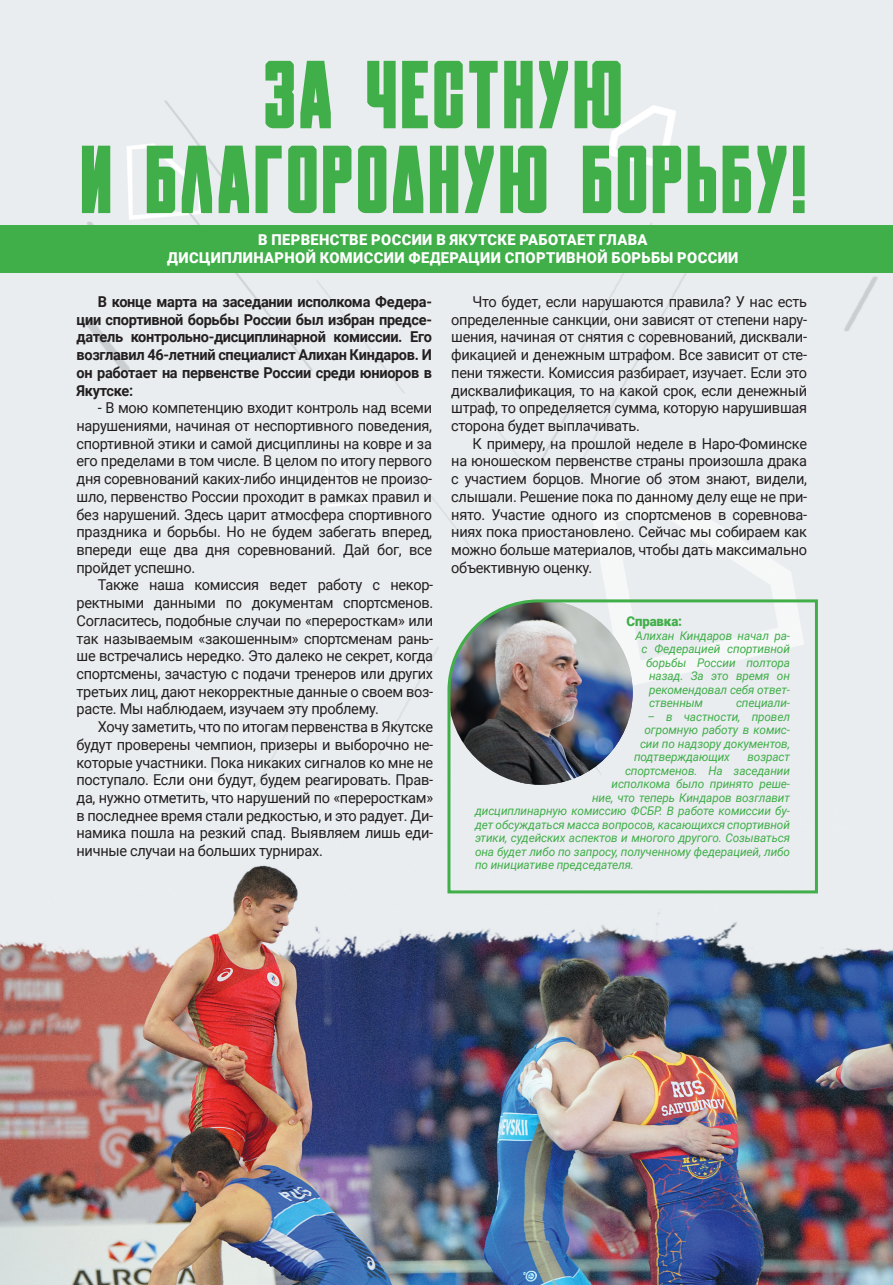
<style>
.page{position:relative;width:893px;height:1285px;background:#fff}
.page>*{position:absolute;margin:0;border:0;box-sizing:border-box;transform-origin:0 0}
.заголовок{font:700 94.2px "Obrazec 2.0";letter-spacing:.04em;color:#40ae49}
.текст{font:15px/17.7px "Roboto";letter-spacing:-.02em;color:#231f20;text-align:justify}
.текст-2{font:700 15px/17.7px "Roboto";letter-spacing:-.02em;color:#231f20;text-align:justify}
.текст-3{font:900 15px "Roboto";letter-spacing:.025em;color:#fff}
.текст-4{font:900 13.5px "Roboto";letter-spacing:-.01em;color:#40ae49}
.текст-5{font:italic 12px "Roboto";letter-spacing:-.01em;color:#40ae49}
</style>
<div class="page">
<div style="left:0;top:225px;width:893px;height:48px;background:#40ae49"></div>
<img style="left:0;top:799px;width:893px;height:485px">
<svg style="left:446px;top:597px;width:373px;height:297px;background:#c8cdcd"></svg>
<p class="заголовок" style="left:264px;top:41px;width:359px">ЗА ЧЕСТНУЮ</p>
<p class="заголовок" style="left:81px;top:125px;width:727px">И БЛАГОРОДНУЮ БОРЬБУ!</p>
<p class="текст-3" style="left:258px;top:229px;width:391px">В ПЕРВЕНСТВЕ РОССИИ В ЯКУТСКЕ РАБОТАЕТ ГЛАВА</p>
<p class="текст-3" style="left:167px;top:247px;width:573px">ДИСЦИПЛИНАРНОЙ КОМИССИИ ФЕДЕРАЦИИ СПОРТИВНОЙ БОРЬБЫ РОССИИ</p>
<p class="текст-2" style="left:77px;top:292px;width:357px;text-indent:21px">В конце марта на заседании исполкома Федера&shy;ции спортивной борьбы России был избран предсе&shy;датель контрольно-дисциплинарной комиссии. Его возглавил 46-летний специалист Алихан Киндаров. И он работает на первенстве России среди юниоров в Якутске:</p>
<p class="текст" style="left:77px;top:398px;width:357px;text-indent:21px">- В мою компетенцию входит контроль над всеми нарушениями, начиная от неспортивного поведения, спортивной этики и самой дисциплины на ковре и за его пределами в том числе. В целом по итогу первого дня соревнований каких-либо инцидентов не произо&shy;шло, первенство России проходит в рамках правил и без нарушений. Здесь царит атмосфера спортивного праздника и борьбы. Но не будем забегать вперед, впереди еще два дня соревнований. Дай бог, все пройдет успешно.</p>
<p class="текст" style="left:77px;top:575px;width:358px;text-indent:21px">Также наша комиссия ведет работу с некор&shy;ректными данными по документам спортсменов.<br>Согласитесь, подобные случаи по «переросткам» или так называемым «закошенным» спортсменам рань&shy;ше встречались нередко. Это далеко не секрет, когда спортсмены, зачастую с подачи тренеров или других третьих лиц, дают некорректные данные о своем воз&shy;расте. Мы наблюдаем, изучаем эту проблему.</p>
<p class="текст" style="left:77px;top:717px;width:358px;text-indent:21px">Хочу заметить, что по итогам первенства в Якутске будут проверены чемпион, призеры и выборочно не&shy;которые участники. Пока никаких сигналов ко мне не поступало. Если они будут, будем реагировать. Прав&shy;да, нужно отметить, что нарушений по «переросткам» в последнее время стали редкостью, и это радует. Ди&shy;намика пошла на резкий спад. Выявляем лишь еди&shy;ничные случаи на больших турнирах.</p>
<p class="текст" style="left:451px;top:292px;width:357px;text-indent:21px">Что будет, если нарушаются правила? У нас есть определенные санкции, они зависят от степени нару&shy;шения, начиная от снятия с соревнований, дисквали&shy;фикацией и денежным штрафом. Все зависит от сте&shy;пени тяжести. Комиссия разбирает, изучает. Если это дисквалификация, то на какой срок, если денежный штраф, то определяется сумма, которую нарушившая сторона будет выплачивать.</p>
<p class="текст" style="left:451px;top:434px;width:357px;text-indent:21px">К примеру, на прошлой неделе в Наро-Фоминске на юношеском первенстве страны произошла драка с участием борцов. Многие об этом знают, видели, слышали. Решение пока по данному делу еще не при&shy;нято. Участие одного из спортсменов в соревнова&shy;ниях пока приостановлено. Сейчас мы собираем как можно больше материалов, чтобы дать максимально объективную оценку.</p>
<p class="текст-4" style="left:626px;top:612px;width:57px">Справка:</p>
<p class="текст-5" style="left:635px;top:627px;width:156px">Алихан Киндаров начал ра-</p>
<p class="текст-5" style="left:641px;top:640px;width:150px">с Федерацией спортивной</p>
<p class="текст-5" style="left:646px;top:654px;width:146px">борьбы России полтора</p>
<p class="текст-5" style="left:649px;top:667px;width:142px">назад. За это время он</p>
<p class="текст-5" style="left:649px;top:681px;width:142px">рекомендовал себя ответ-</p>
<p class="текст-5" style="left:649px;top:694px;width:56px">ственным</p>
<p class="текст-5" style="left:736px;top:694px;width:56px">специали-</p>
<p class="текст-5" style="left:647px;top:708px;width:144px">– в частности, провел</p>
<p class="текст-5" style="left:644px;top:721px;width:147px">огромную работу в комис-</p>
<p class="текст-5" style="left:640px;top:735px;width:151px">сии по надзору документов,</p>
<p class="текст-5" style="left:634px;top:748px;width:97px">подтверждающих</p>
<p class="текст-5" style="left:747px;top:748px;width:44px">возраст</p>
<p class="текст-5" style="left:625px;top:762px;width:167px">спортсменов. На заседании</p>
<p class="текст-5" style="left:611px;top:775px;width:180px">исполкома было принято реше-</p>
<p class="текст-5" style="left:592px;top:789px;width:199px">ние, что теперь Киндаров возглавит</p>
<p class="текст-5" style="left:475px;top:802px;width:316px">дисциплинарную комиссию ФСБР. В работе комиссии бу-</p>
<p class="текст-5" style="left:475px;top:816px;width:317px">дет обсуждаться масса вопросов, касающихся спортивной</p>
<p class="текст-5" style="left:475px;top:829px;width:317px">этики, судейских аспектов и многого другого. Созываться</p>
<p class="текст-5" style="left:475px;top:843px;width:316px">она будет либо по запросу, полученному федерацией, либо</p>
<p class="текст-5" style="left:475px;top:856px;width:160px">по инициативе председателя.</p>
</div>
